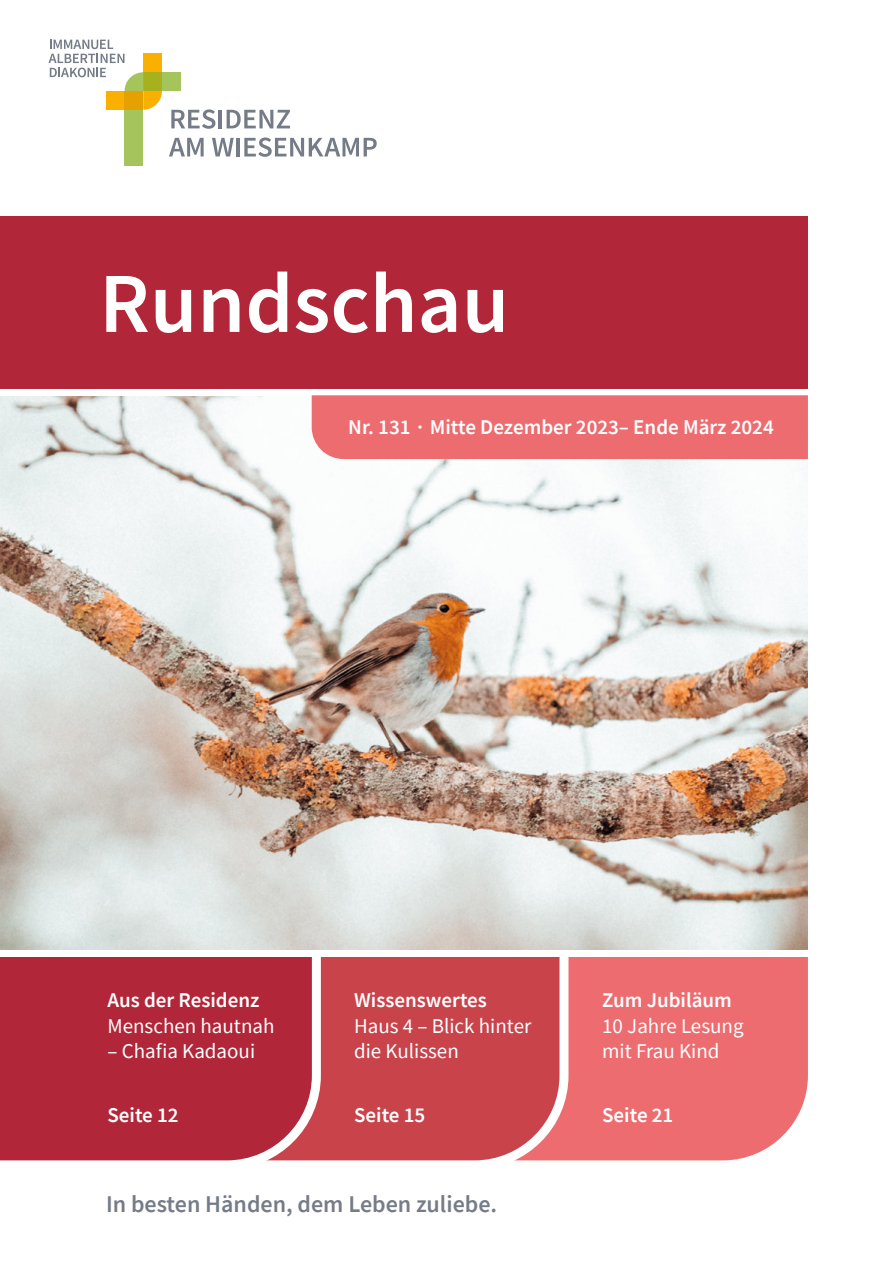
<style>
.page{position:relative;width:893px;height:1263px;background:#fff}
.page>*{position:absolute;margin:0;border:0;box-sizing:border-box;transform-origin:0 0}
.t1{font:600 85.5px "Source Sans Pro";color:#fff}
.t2{font:600 24px "Source Sans Pro";color:#757c88}
.t3{font:600 21px "Source Sans Pro";color:#fff}
.t4{font:21px/25.5px "Source Sans Pro";color:#fff}
</style>
<div class="page">
<div style="left:573px;top:957px;width:235px;height:203px;background:#ed6c70"></div>
<svg style="left:325px;top:957px;width:248px;height:204px;background:#cc4c54"></svg>
<svg style="left:0;top:957px;width:325px;height:204px;background:#b42e3f"></svg>
<div style="left:0;top:217px;width:808px;height:172px;background:#b12638"></div>
<img style="left:0;top:395px;width:808px;height:555px">
<svg style="left:171px;top:109px;width:44px;height:20px"></svg>
<hr style="left:219px;top:110px;width:3px;height:18px;background:#757c88">
<svg style="left:227px;top:110px;width:63px;height:18px"></svg>
<svg style="left:169px;top:138px;width:35px;height:18px"></svg>
<svg style="left:212px;top:138px;width:22px;height:18px"></svg>
<hr style="left:236px;top:138px;width:4px;height:18px;background:#757c88">
<svg style="left:244px;top:137px;width:133px;height:20px"></svg>
<div style="left:125px;top:110px;width:18px;height:56px;background:#a6c45c"></div>
<div style="left:162px;top:72px;width:19px;height:19px;background:#a6c45c"></div>
<svg style="left:49px;top:40px;width:113px;height:70px"></svg>
<div style="left:312px;top:395px;width:496px;height:64px;background:#ed6c70"></div>
<h1 class="t1" style="left:99px;top:247px;width:411px">Rundschau</h1>
<p class="t3" style="left:348px;top:413px;width:427px">Nr. 131 ∙ Mitte Dezember 2023– Ende März 2024</p>
<p class="t3" style="left:107px;top:986px;width:154px">Aus der Residenz</p>
<p class="t4" style="left:107px;top:1013px;width:169px">Menschen hautnah</p>
<p class="t4" style="left:107px;top:1038px;width:149px">– Chafia Kadaoui</p>
<p class="t3" style="left:107px;top:1101px;width:73px">Seite 12</p>
<p class="t3" style="left:354px;top:986px;width:134px">Wissenswertes</p>
<p class="t4" style="left:354px;top:1013px;width:179px">Haus 4 – Blick hinter die Kulissen</p>
<p class="t3" style="left:354px;top:1101px;width:73px">Seite 15</p>
<p class="t3" style="left:602px;top:986px;width:131px">Zum Jubiläum</p>
<p class="t4" style="left:602px;top:1013px;width:143px">10 Jahre Lesung mit Frau Kind</p>
<p class="t3" style="left:602px;top:1101px;width:73px">Seite 21</p>
<p class="t2" style="left:106px;top:1188px;width:393px">In besten Händen, dem Leben zuliebe.</p>
</div>
